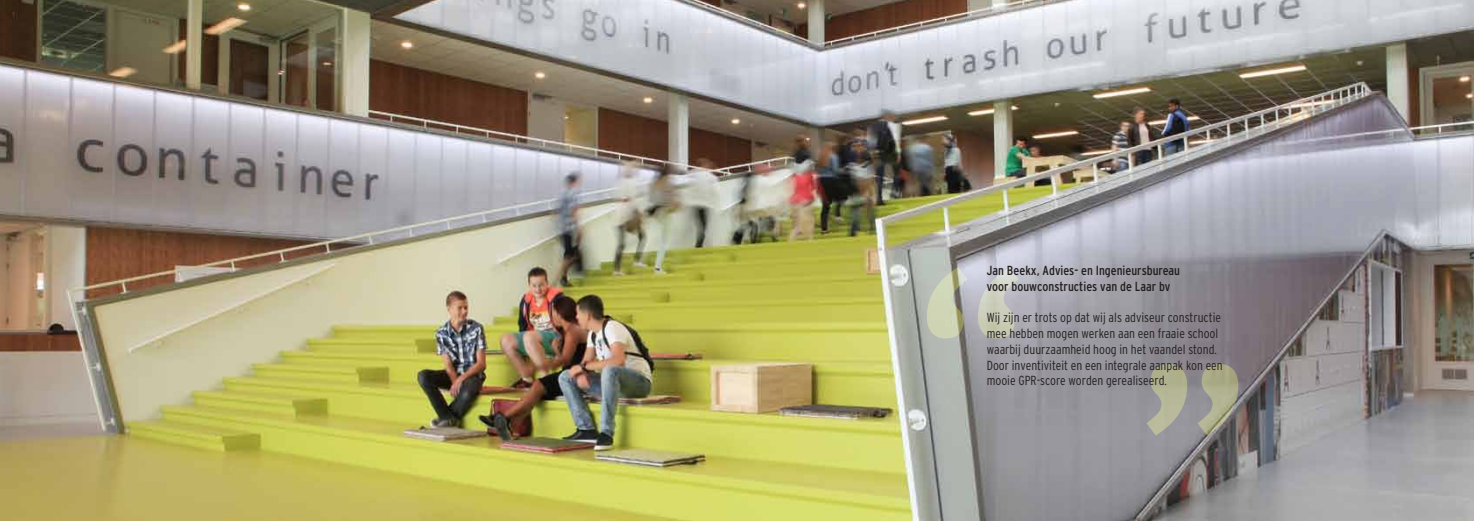
<style>
.page{position:relative;width:1474px;height:521px;background:#fff}
.page>*{position:absolute;margin:0;border:0;box-sizing:border-box;transform-origin:0 0}
.t1{font:700 227.41px "Trebuchet MS";color:#dfe67c}
.t2{font:300 13.12px/15.8px "Q Interstate 2000 Cond";color:#231f20}
.t3{font:13.12px/15.8px "Q Interstate 2000 Cond";color:#231f20}
</style>
<div class="page">
<img style="left:0;top:0;width:1473px;height:521px">
<p class="t3" style="left:986px;top:262px;width:195px">Jan Beekx, Advies- en Ingenieursbureau voor bouwconstructies van de Laar bv</p>
<p class="t2" style="left:986px;top:310px;width:237px">Wij zijn er trots op dat wij als adviseur constructie mee hebben mogen werken aan een fraaie school waarbij duurzaamheid hoog in het vaandel stond.<br>Door inventiviteit en een integrale aanpak kon een mooie GPR-score worden gerealiseerd.</p>
<h1 class="t1" style="left:904px;top:260px;width:357px">“ ”</h1>
</div>
